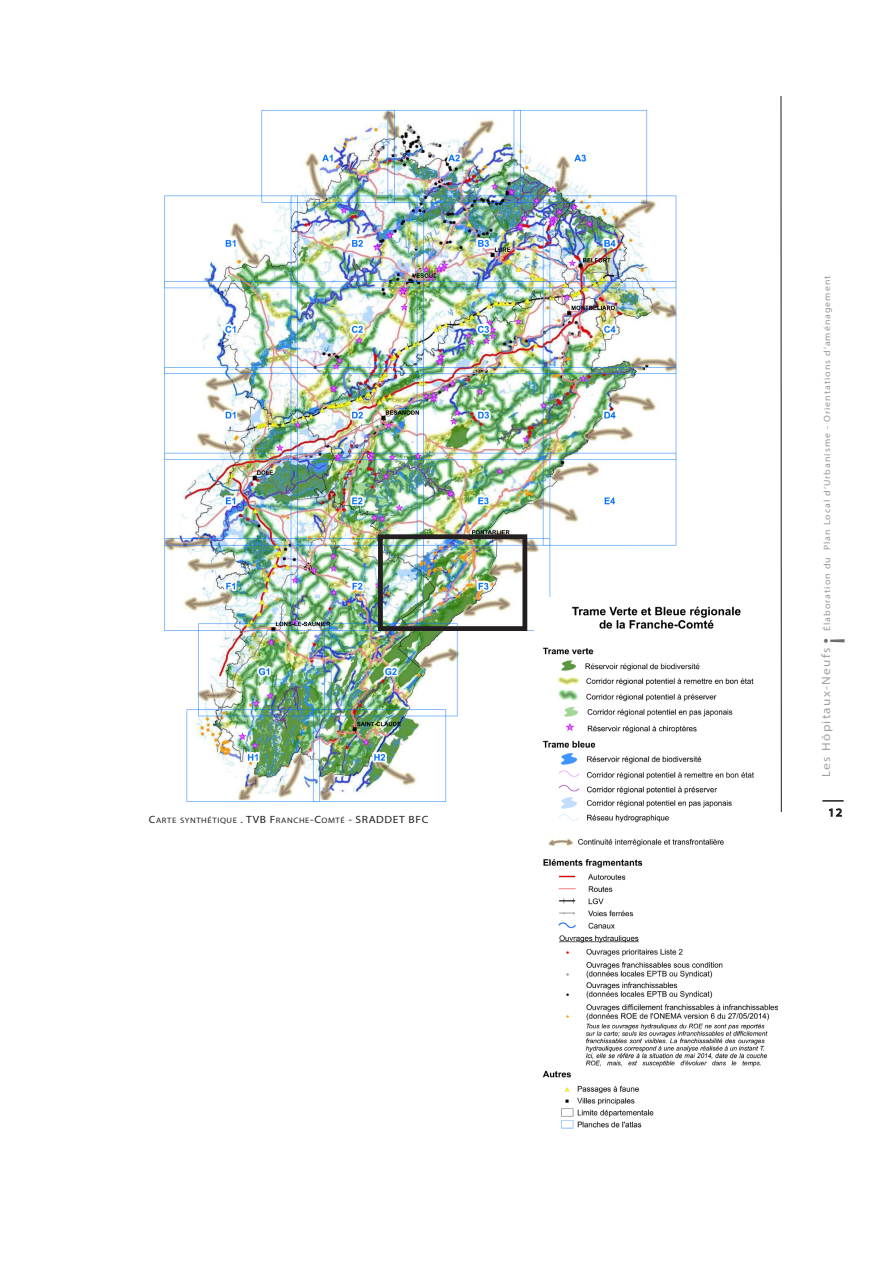
<style>
.page{position:relative;width:893px;height:1263px;background:#fff}
.page>*{position:absolute;margin:0;border:0;box-sizing:border-box;transform-origin:0 0}
.t1{font:30px "Myriad Pro";color:#6c6d70;scale:1.1 1}
.t2{font:12px "Myriad Pro";letter-spacing:.1em;color:#a0a1a5;scale:1.1 1}
.t3{font:10.5px "Myriad Pro";color:#231f20;scale:1.1 1}
.t4{font:9px "Myriad Pro";letter-spacing:.1em;color:#939598;scale:1.1 1}
.t5{font:7.8px "Myriad Pro";letter-spacing:.065em;color:#231f20;scale:1.1 1}
.s1{font-size:10.5px}
</style>
<div class="page">
<svg style="left:829px;top:808px;width:13px;height:8px"></svg>
<hr style="left:822px;top:800px;width:22px;height:2px;background:#231f20">
<img style="left:164px;top:97px;width:618px;height:714px">
<div style="left:378px;top:534px;width:149px;height:97px;border:5px solid #231f20"></div>
<div style="left:493px;top:642px;width:282px;height:169px;background:#fff"></div>
<img style="left:534px;top:597px;width:243px;height:532px">
<p class="t5" style="left:149px;top:816px;width:96px"><span class="s1">C</span>ARTE SYNTHÉTIQUE <span class="s1">. TVB</span></p>
<p class="t5" style="left:270px;top:816px;width:86px"><span class="s1">F</span>RANCHE<span class="s1">-C</span>OMTÉ <span class="s1">- SRADD</span></p>
<p class="t3" style="left:393px;top:813px;width:33px">ET BFC</p>
<p class="t4" style="left:822px;top:631px;width:324px;rotate:-90deg">Élaboration du Plan Local d’Urbanisme - Orientations d’aménagement</p>
<h1 class="t1" style="left:853px;top:637px;width:8px;rotate:90deg">!</h1>
<h2 class="t2" style="left:819px;top:777px;width:119px;rotate:-90deg">Les Hôpitaux-Neufs</h2>
</div>
